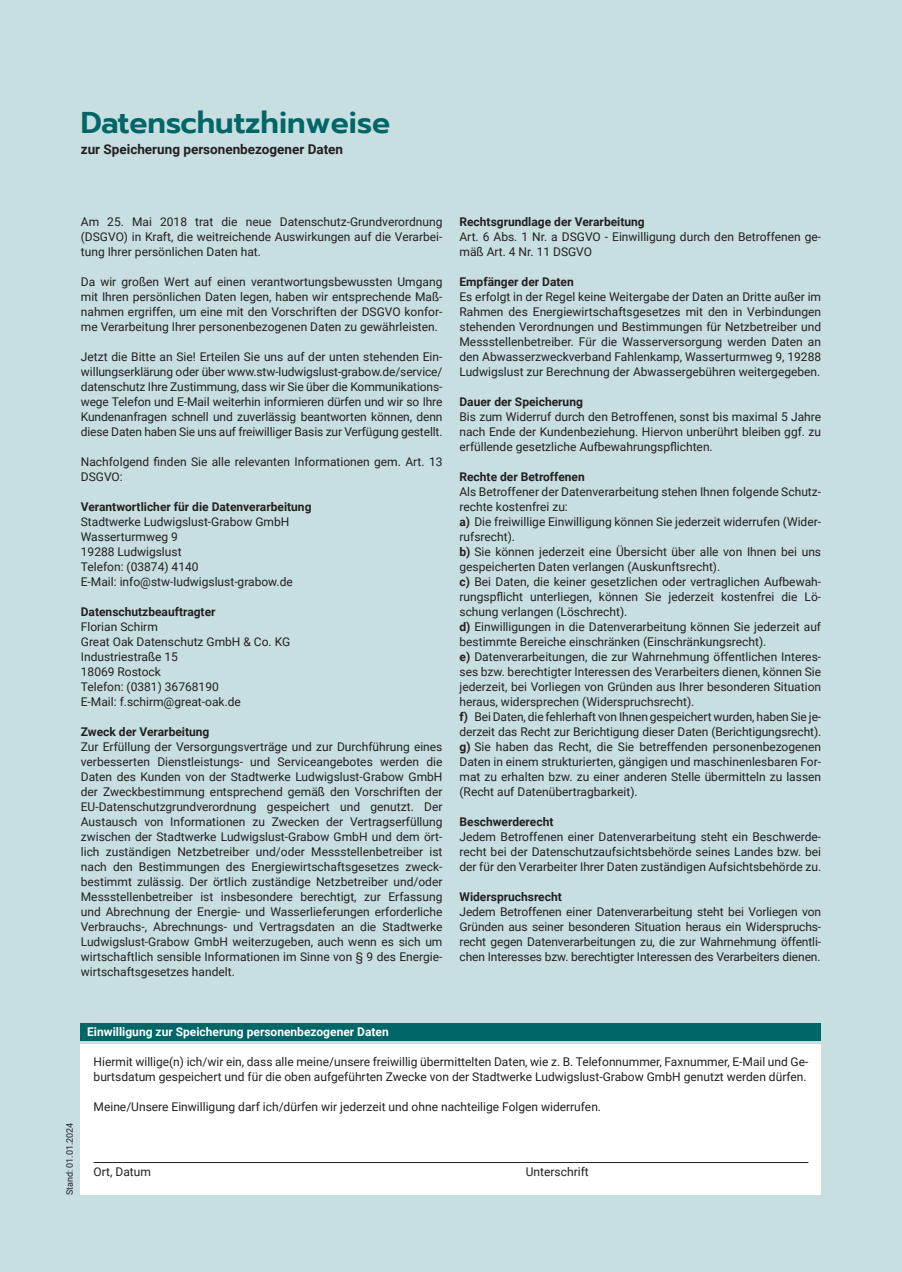
<style>
.page{position:relative;width:902px;height:1272px;background:#fff}
.page>*{position:absolute;margin:0;border:0;box-sizing:border-box;transform-origin:0 0}
.t1{font:600 30px "Prompt";color:#006667}
.t2{font:700 13.5px "Roboto";color:#231f20}
.t3{font:12px/15px "Roboto";color:#231f20;text-align:justify}
.t4{font:700 12px "Roboto";color:#231f20}
.t5{font:700 12px "Roboto";color:#fff}
.t6{font:9px "Roboto";color:#231f20}
.s1{font-weight:700}
</style>
<div class="page">
<div style="left:0;top:0;width:901px;height:1271px;background:#c7dfe0"></div>
<div style="left:81px;top:1044px;width:740px;height:151px;background:#fff"></div>
<hr style="left:94px;top:1162px;width:714px;height:1px;background:#231f20">
<div style="left:81px;top:1022px;width:740px;height:18px;background:#006667"></div>
<h1 class="t1" style="left:81px;top:100px;width:311px">Datenschutzhinweise</h1>
<p class="t2" style="left:81px;top:139px;width:264px">zur Speicherung personenbezogener Daten</p>
<p class="t3" style="left:81px;top:214px;width:363px">Am 25. Mai 2018 trat die neue Datenschutz-Grundverordnung (DSGVO) in Kraft, die weitreichende Auswirkungen auf die Verarbei&shy;tung Ihrer persönlichen Daten hat.</p>
<p class="t3" style="left:81px;top:274px;width:363px">Da wir großen Wert auf einen verantwortungsbewussten Umgang mit Ihren persönlichen Daten legen, haben wir entsprechende Maß&shy;nahmen ergriffen, um eine mit den Vorschriften der DSGVO konfor&shy;me Verarbeitung Ihrer personenbezogenen Daten zu gewährleisten.</p>
<p class="t3" style="left:81px;top:349px;width:363px">Jetzt die Bitte an Sie! Erteilen Sie uns auf der unten stehenden Ein&shy;willungserklärung oder über www.stw-ludwigslust-grabow.de/service/ datenschutz Ihre Zustimmung, dass wir Sie über die Kommunikations&shy;wege Telefon und E-Mail weiterhin informieren dürfen und wir so Ihre Kundenanfragen schnell und zuverlässig beantworten können, denn diese Daten haben Sie uns auf freiwilliger Basis zur Verfügung gestellt.</p>
<p class="t3" style="left:81px;top:454px;width:363px">Nachfolgend finden Sie alle relevanten Informationen gem. Art. 13<br>DSGVO:</p>
<p class="t4" style="left:81px;top:498px;width:232px">Verantwortlicher für die Datenverarbeitung</p>
<p class="t3" style="left:81px;top:514px;width:213px;text-align:left">Stadtwerke Ludwigslust-Grabow GmbH<br>Wasserturmweg 9<br>19288 Ludwigslust<br>Telefon: (03874) 4140<br>E-Mail: info@stw-ludwigslust-grabow.de</p>
<p class="t4" style="left:81px;top:603px;width:136px">Datenschutzbeauftragter</p>
<p class="t3" style="left:81px;top:619px;width:211px;text-align:left">Florian Schirm<br>Great Oak Datenschutz GmbH &amp; Co. KG<br>Industriestraße 15<br>18069 Rostock<br>Telefon: (0381) 36768190<br>E-Mail: f.schirm@great-oak.de</p>
<p class="t4" style="left:81px;top:723px;width:130px">Zweck der Verarbeitung</p>
<p class="t3" style="left:81px;top:739px;width:363px">Zur Erfüllung der Versorgungsverträge und zur Durchführung eines verbesserten Dienstleistungs- und Serviceangebotes werden die Daten des Kunden von der Stadtwerke Ludwigslust-Grabow GmbH der Zweckbestimmung entsprechend gemäß den Vorschriften der EU-Datenschutzgrundverordnung gespeichert und genutzt. Der Austausch von Informationen zu Zwecken der Vertragserfüllung zwischen der Stadtwerke Ludwigslust-Grabow GmbH und dem ört&shy;lich zuständigen Netzbetreiber und/oder Messstellenbetreiber ist nach den Bestimmungen des Energiewirtschaftsgesetzes zweck&shy;bestimmt zulässig. Der örtlich zuständige Netzbetreiber und/oder Messstellenbetreiber ist insbesondere berechtigt, zur Erfassung und Abrechnung der Energie- und Wasserlieferungen erforderliche Verbrauchs-, Abrechnungs- und Vertragsdaten an die Stadtwerke Ludwigslust-Grabow GmbH weiterzugeben, auch wenn es sich um wirtschaftlich sensible Informationen im Sinne von § 9 des Energie&shy;wirtschaftsgesetzes handelt.</p>
<p class="t4" style="left:459px;top:213px;width:187px">Rechtsgrundlage der Verarbeitung</p>
<p class="t3" style="left:459px;top:229px;width:363px">Art. 6 Abs. 1 Nr. a DSGVO - Einwilligung durch den Betroffenen ge&shy;mäß Art. 4 Nr. 11 DSGVO</p>
<p class="t4" style="left:459px;top:273px;width:116px">Empfänger der Daten</p>
<p class="t3" style="left:459px;top:289px;width:363px">Es erfolgt in der Regel keine Weitergabe der Daten an Dritte außer im Rahmen des Energiewirtschaftsgesetzes mit den in Verbindungen stehenden Verordnungen und Bestimmungen für Netzbetreiber und Messstellenbetreiber. Für die Wasserversorgung werden Daten an den Abwasserzweckverband Fahlenkamp, Wasserturmweg 9, 19288<br>Ludwigslust zur Berechnung der Abwassergebühren weitergegeben.</p>
<p class="t4" style="left:459px;top:393px;width:125px">Dauer der Speicherung</p>
<p class="t3" style="left:459px;top:409px;width:363px">Bis zum Widerruf durch den Betroffenen, sonst bis maximal 5 Jahre nach Ende der Kundenbeziehung. Hiervon unberührt bleiben ggf. zu erfüllende gesetzliche Aufbewahrungspflichten.</p>
<p class="t4" style="left:459px;top:468px;width:127px">Rechte der Betroffenen</p>
<p class="t3" style="left:459px;top:484px;width:363px;text-align:left">Als Betroffener der Datenverarbeitung stehen Ihnen folgende Schutz&shy;rechte kostenfrei zu:<br><span class="s1">a)</span> Die freiwillige Einwilligung können Sie jederzeit widerrufen (Wider&shy;rufsrecht).<br><span class="s1">b)</span> Sie können jederzeit eine Übersicht über alle von Ihnen bei uns gespeicherten Daten verlangen (Auskunftsrecht).<br><span class="s1">c)</span> Bei Daten, die keiner gesetzlichen oder vertraglichen Aufbewah&shy;rungspflicht unterliegen, können Sie jederzeit kostenfrei die Lö&shy;schung verlangen (Löschrecht).<br><span class="s1">d)</span> Einwilligungen in die Datenverarbeitung können Sie jederzeit auf bestimmte Bereiche einschränken (Einschränkungsrecht).<br><span class="s1">e)</span> Datenverarbeitungen, die zur Wahrnehmung öffentlichen Interes&shy;ses bzw. berechtigter Interessen des Verarbeiters dienen, können Sie jederzeit, bei Vorliegen von Gründen aus Ihrer besonderen Situation heraus, widersprechen (Widerspruchsrecht).<br><span class="s1">f)</span> Bei Daten, die fehlerhaft von Ihnen gespeichert wurden, haben Sie je&shy;derzeit das Recht zur Berichtigung dieser Daten (Berichtigungsrecht). <span class="s1">g)</span> Sie haben das Recht, die Sie betreffenden personenbezogenen Daten in einem strukturierten, gängigen und maschinenlesbaren For&shy;mat zu erhalten bzw. zu einer anderen Stelle übermitteln zu lassen (Recht auf Datenübertragbarkeit).</p>
<p class="t4" style="left:459px;top:813px;width:95px">Beschwerderecht</p>
<p class="t3" style="left:459px;top:829px;width:363px">Jedem Betroffenen einer Datenverarbeitung steht ein Beschwerde&shy;recht bei der Datenschutzaufsichtsbehörde seines Landes bzw. bei der für den Verarbeiter Ihrer Daten zuständigen Aufsichtsbehörde zu.</p>
<p class="t4" style="left:459px;top:888px;width:104px">Widerspruchsrecht</p>
<p class="t3" style="left:459px;top:904px;width:363px">Jedem Betroffenen einer Datenverarbeitung steht bei Vorliegen von Gründen aus seiner besonderen Situation heraus ein Widerspruchs&shy;recht gegen Datenverarbeitungen zu, die zur Wahrnehmung öffentli&shy;chen Interesses bzw. berechtigter Interessen des Verarbeiters dienen.</p>
<p class="t5" style="left:87px;top:1023px;width:303px">Einwilligung zur Speicherung personenbezogener Daten</p>
<p class="t6" style="left:63px;top:1195px;width:74px;rotate:-90deg">Stand: 01.01.2024</p>
<p class="t3" style="left:94px;top:1054px;width:716px">Hiermit willige(n) ich/wir ein, dass alle meine/unsere freiwillig übermittelten Daten, wie z. B. Telefonnummer, Faxnummer, E-Mail und Ge&shy;burtsdatum gespeichert und für die oben aufgeführten Zwecke von der Stadtwerke Ludwigslust-Grabow GmbH genutzt werden dürfen.</p>
<p class="t3" style="left:94px;top:1099px;width:509px">Meine/Unsere Einwilligung darf ich/dürfen wir jederzeit und ohne nachteilige Folgen widerrufen.</p>
<p class="t3" style="left:94px;top:1163px;width:59px">Ort, Datum</p>
<p class="t3" style="left:526px;top:1163px;width:64px">Unterschrift</p>
</div>
